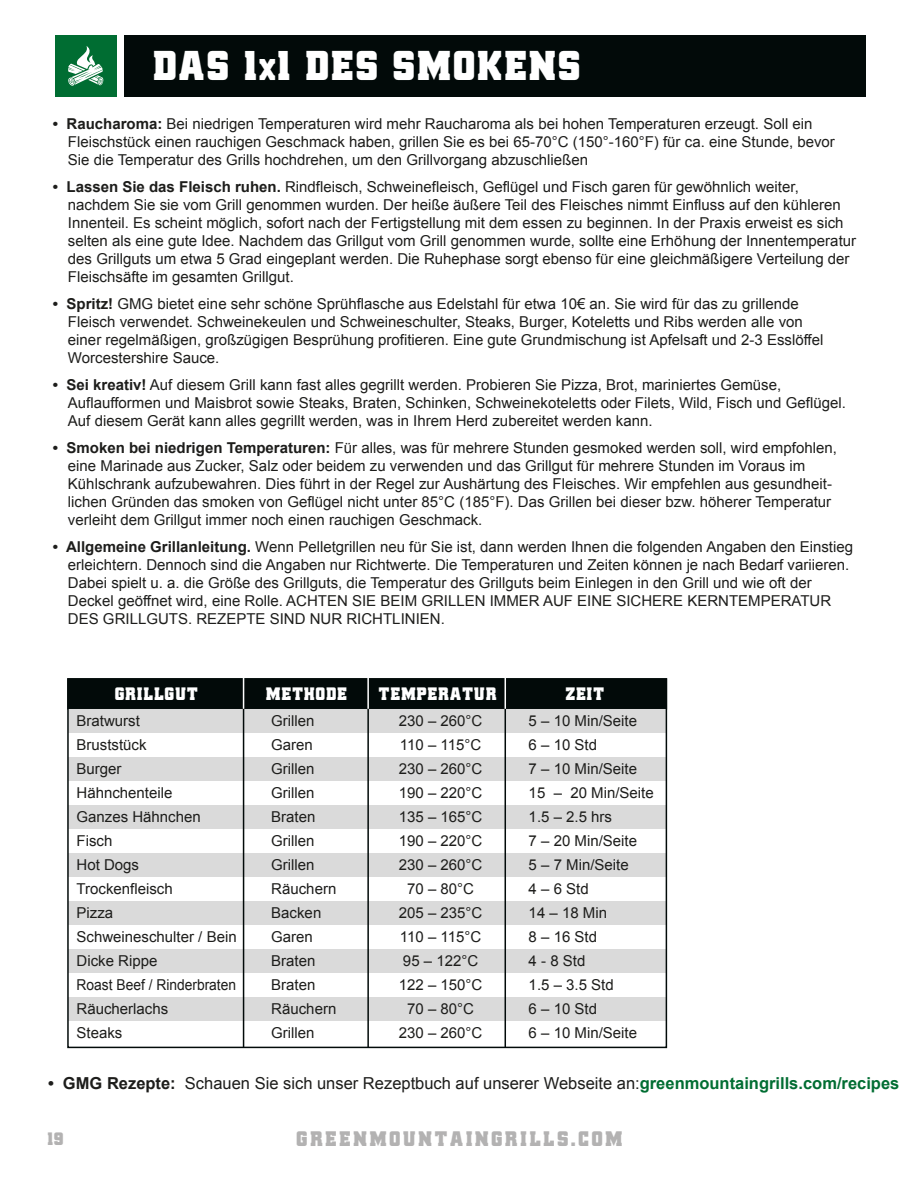
<style>
.page{position:relative;width:918px;height:1188px;background:#fff}
.page>*{position:absolute;margin:0;border:0;box-sizing:border-box;transform-origin:0 0}
.t1{font:41.55px "GMGPRIME Regular";color:#fff}
.t2{font:21px "GMGPRIME Regular";letter-spacing:.075em;color:#b3b2b2}
.t3{font:18px "GMGPRIME Regular";color:#fff}
.t4{font:18px "GMGPRIME Regular";color:#b3b2b2}
.t5{font:16.5px "Arial";color:#1d1d1b}
.t6{font:15px/24px "Arial";color:#1d1d1b}
.s1{font-size:30px}
.s2{font-weight:700}
.s3{font-weight:700;color:#006d32}
</style>
<div class="page">
<div style="left:124px;top:35px;width:741px;height:62px;background:#020a09"></div>
<div style="left:55px;top:35px;width:61px;height:62px;background:#006d32"></div>
<svg style="left:68px;top:46px;width:35px;height:40px"></svg>
<div style="left:67px;top:678px;width:600px;height:32px;background:#020a09"></div>
<div style="left:68px;top:709px;width:598px;height:24px;background:#dadada"></div>
<div style="left:68px;top:757px;width:598px;height:24px;background:#dadada"></div>
<div style="left:68px;top:805px;width:598px;height:24px;background:#dadada"></div>
<div style="left:68px;top:853px;width:598px;height:24px;background:#dadada"></div>
<div style="left:68px;top:901px;width:598px;height:24px;background:#dadada"></div>
<div style="left:68px;top:949px;width:598px;height:24px;background:#dadada"></div>
<div style="left:68px;top:997px;width:598px;height:24px;background:#dadada"></div>
<div style="left:67px;top:678px;width:600px;height:370px;border:2px solid #020a09"></div>
<hr style="left:243px;top:709px;width:1px;height:338px;background:#020a09">
<hr style="left:367px;top:709px;width:2px;height:338px;background:#020a09">
<hr style="left:504px;top:709px;width:2px;height:338px;background:#020a09">
<hr style="left:243px;top:677px;width:1px;height:32px;background:#fff">
<hr style="left:367px;top:677px;width:2px;height:32px;background:#fff">
<hr style="left:504px;top:677px;width:2px;height:32px;background:#fff">
<h1 class="t1" style="left:152px;top:42px;width:430px">DAS 1<span class="s1">X</span>1 DES SMOKENS</h1>
<p class="t6" style="left:68px;top:115px;width:768px;line-height:18px;text-indent:-15px"><span class="s2">• Raucharoma:</span> Bei niedrigen Temperaturen wird mehr Raucharoma als bei hohen Temperaturen erzeugt. Soll ein<br>Fleischstück einen rauchigen Geschmack haben, grillen Sie es bei 65-70°C (150°-160°F) für ca. eine Stunde, bevor<br>Sie die Temperatur des Grills hochdrehen, um den Grillvorgang abzuschließen</p>
<p class="t6" style="left:68px;top:178px;width:789px;line-height:18px;text-indent:-15px"><span class="s2">• Lassen Sie das Fleisch ruhen.</span> Rindfleisch, Schweinefleisch, Geflügel und Fisch garen für gewöhnlich weiter, nachdem Sie sie vom Grill genommen wurden. Der heiße äußere Teil des Fleisches nimmt Einfluss auf den kühleren Innenteil. Es scheint möglich, sofort nach der Fertigstellung mit dem essen zu beginnen. In der Praxis erweist es sich selten als eine gute Idee. Nachdem das Grillgut vom Grill genommen wurde, sollte eine Erhöhung der Innentemperatur des Grillguts um etwa 5 Grad eingeplant werden. Die Ruhephase sorgt ebenso für eine gleichmäßigere Verteilung der Fleischsäfte im gesamten Grillgut.</p>
<p class="t6" style="left:68px;top:295px;width:757px;line-height:18px;text-indent:-15px"><span class="s2">• Spritz!</span> GMG bietet eine sehr schöne Sprühflasche aus Edelstahl für etwa 10€ an. Sie wird für das zu grillende Fleisch verwendet. Schweinekeulen und Schweineschulter, Steaks, Burger, Koteletts und Ribs werden alle von einer regelmäßigen, großzügigen Besprühung profitieren. Eine gute Grundmischung ist Apfelsaft und 2-3 Esslöffel Worcestershire Sauce.</p>
<p class="t6" style="left:68px;top:376px;width:779px;line-height:18px;text-indent:-15px"><span class="s2">• Sei kreativ!</span> Auf diesem Grill kann fast alles gegrillt werden. Probieren Sie Pizza, Brot, mariniertes Gemüse,<br>Auflaufformen und Maisbrot sowie Steaks, Braten, Schinken, Schweinekoteletts oder Filets, Wild, Fisch und Geflügel.<br>Auf diesem Gerät kann alles gegrillt werden, was in Ihrem Herd zubereitet werden kann.</p>
<p class="t6" style="left:68px;top:439px;width:770px;line-height:18px;text-indent:-15px"><span class="s2">• Smoken bei niedrigen Temperaturen:</span> Für alles, was für mehrere Stunden gesmoked werden soll, wird empfohlen, eine Marinade aus Zucker, Salz oder beidem zu verwenden und das Grillgut für mehrere Stunden im Voraus im Kühlschrank aufzubewahren. Dies führt in der Regel zur Aushärtung des Fleisches. Wir empfehlen aus gesundheit&shy;lichen Gründen das smoken von Geflügel nicht unter 85°C (185°F). Das Grillen bei dieser bzw. höherer Temperatur verleiht dem Grillgut immer noch einen rauchigen Geschmack.</p>
<p class="t6" style="left:68px;top:538px;width:786px;line-height:18px;text-indent:-15px"><span class="s2">• Allgemeine Grillanleitung.</span> Wenn Pelletgrillen neu für Sie ist, dann werden Ihnen die folgenden Angaben den Einstieg erleichtern. Dennoch sind die Angaben nur Richtwerte. Die Temperaturen und Zeiten können je nach Bedarf variieren.<br>Dabei spielt u. a. die Größe des Grillguts, die Temperatur des Grillguts beim Einlegen in den Grill und wie oft der Deckel geöffnet wird, eine Rolle. ACHTEN SIE BEIM GRILLEN IMMER AUF EINE SICHERE KERNTEMPERATUR DES GRILLGUTS. REZEPTE SIND NUR RICHTLINIEN.</p>
<p class="t3" style="left:114px;top:683px;width:85px">GRILLGUT</p>
<p class="t3" style="left:265px;top:683px;width:83px">METHODE</p>
<p class="t3" style="left:378px;top:683px;width:120px">TEMPERATUR</p>
<p class="t3" style="left:565px;top:683px;width:41px">ZEIT</p>
<p class="t6" style="left:77px;top:709px;width:162px">Bratwurst<br>Bruststück<br>Burger<br>Hähnchenteile<br>Ganzes Hähnchen<br>Fisch<br>Hot Dogs<br>Trockenfleisch<br>Pizza<br>Schweineschulter / Bein<br>Dicke Rippe<br>Roast Beef / Rinderbraten<br>Räucherlachs<br>Steaks</p>
<p class="t6" style="left:271px;top:709px;width:67px">Grillen<br>Garen<br>Grillen<br>Grillen<br>Braten<br>Grillen<br>Grillen<br>Räuchern<br>Backen<br>Garen<br>Braten<br>Braten<br>Räuchern<br>Grillen</p>
<p class="t6" style="left:399px;top:709px;width:85px;text-align:center">230 – 260°C<br>110 – 115°C<br>230 – 260°C<br>190 – 220°C<br>135 – 165°C<br>190 – 220°C<br>230 – 260°C<br>70 – 80°C<br>205 – 235°C<br>110 – 115°C<br>95 – 122°C<br>122 – 150°C<br>70 – 80°C<br>230 – 260°C</p>
<p class="t6" style="left:528px;top:709px;width:127px">5 – 10 Min/Seite<br>6 – 10 Std<br>7 – 10 Min/Seite<br>15 – 20 Min/Seite<br>1.5 – 2.5 hrs<br>7 – 20 Min/Seite<br>5 – 7 Min/Seite<br>4 – 6 Std<br>14 – 18 Min<br>8 – 16 Std<br>4 - 8 Std<br>1.5 – 3.5 Std<br>6 – 10 Std<br>6 – 10 Min/Seite</p>
<p class="t5" style="left:48px;top:1073px;width:853px"><span class="s2">• GMG Rezepte:</span> Schauen Sie sich unser Rezeptbuch auf unserer Webseite an:<span class="s3">greenmountaingrills.com/recipes</span></p>
<p class="t4" style="left:47px;top:1128px;width:18px">19</p>
<h2 class="t2" style="left:296px;top:1127px;width:328px">GREENMOUNTAINGRILLS.COM</h2>
</div>
